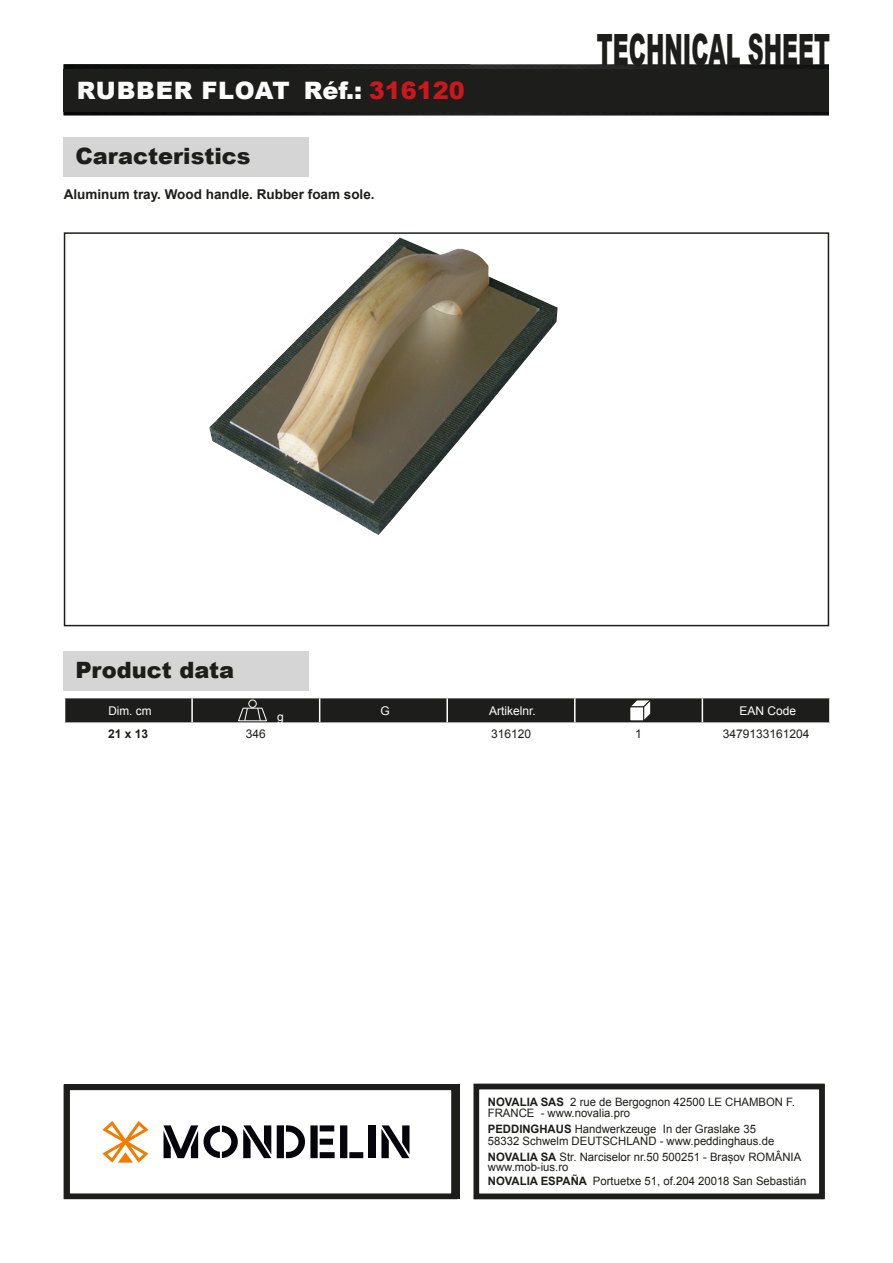
<style>
.page{position:relative;width:893px;height:1263px;background:#fff}
.page>*{position:absolute;margin:0;border:0;box-sizing:border-box;transform-origin:0 0}
.t1{font:900 43.2px "Arial";color:#1d1d1b;scale:.51 1}
.t2{font:900 24px "Arial";color:#fcfcfc}
.t3{font:900 22.5px "Arial";color:#1d1d1b}
.t4{font:700 13.5px "Arial";color:#1d1d1b}
.t5{font:12.9px/14.2px "Arial";color:#1d1d1b}
.t6{font:700 12.9px "Arial";color:#1d1d1b}
.t7{font:12px "Arial";color:#fff}
.t8{font:12px "Arial";color:#1d1d1b}
.t9{font:700 12px "Arial";color:#1d1d1b}
.t10{font:11.55px/11.6px "Arial";color:#1d1d1b}
.s1{color:#cd171a}
.s2{font-weight:700}
</style>
<div class="page">
<img style="left:64px;top:64px;width:765px;height:51px">
<div style="left:64px;top:69px;width:765px;height:43px;background:#1d1d1b"></div>
<div style="left:64px;top:137px;width:245px;height:40px;background:#d5d5d5"></div>
<div style="left:64px;top:232px;width:765px;height:394px;border:2px solid #1d1d1b"></div>
<div style="left:64px;top:651px;width:245px;height:40px;background:#d5d5d5"></div>
<svg style="left:64px;top:698px;width:766px;height:25px;background:#2d2d2b"></svg>
<img style="left:209px;top:237px;width:349px;height:298px">
<div style="left:473px;top:1084px;width:352px;height:115px;border:6px solid #1d1d1b"></div>
<div style="left:64px;top:1084px;width:393px;height:115px;border:6px solid #1d1d1b"></div>
<svg style="left:277px;top:1125px;width:86px;height:33px"></svg>
<div style="left:369px;top:1125px;width:7px;height:33px;background:#06050b"></div>
<svg style="left:381px;top:1125px;width:28px;height:33px"></svg>
<svg style="left:102px;top:1121px;width:47px;height:42px"></svg>
<svg style="left:164px;top:1125px;width:107px;height:33px"></svg>
<h2 class="t2" style="left:77px;top:73px;width:390px">RUBBER FLOAT Réf.: <span class="s1">316120</span></h2>
<h3 class="t3" style="left:75px;top:140px;width:177px">Caracteristics</h3>
<p class="t4" style="left:64px;top:184px;width:312px">Aluminum tray. Wood handle. Rubber foam sole.</p>
<h1 class="t1" style="left:597px;top:18px;width:458px">TECHNICAL SHEET</h1>
<h3 class="t3" style="left:75px;top:654px;width:160px">Product data</h3>
<p class="t7" style="left:108px;top:702px;width:45px">Dim. cm</p>
<p class="t7" style="left:277px;top:708px;width:8px">g</p>
<p class="t7" style="left:380px;top:702px;width:11px">G</p>
<p class="t7" style="left:489px;top:702px;width:48px">Artikelnr.</p>
<p class="t7" style="left:739px;top:702px;width:58px">EAN Code</p>
<p class="t9" style="left:108px;top:725px;width:42px">21 x 13</p>
<p class="t8" style="left:246px;top:725px;width:22px">346</p>
<p class="t8" style="left:491px;top:725px;width:42px">316120</p>
<p class="t8" style="left:635px;top:725px;width:8px">1</p>
<p class="t8" style="left:723px;top:725px;width:88px">3479133161204</p>
<p class="t10" style="left:488px;top:1096px;width:309px"><span class="s2">NOVALIA SAS</span> 2 rue de Bergognon 42500 LE CHAMBON F.<br>FRANCE - www.novalia.pro</p>
<p class="t10" style="left:488px;top:1123px;width:288px"><span class="s2">PEDDINGHAUS</span> Handwerkzeuge In der Graslake 35<br>58332 Schwelm DEUTSCHLAND - www.peddinghaus.de</p>
<p class="t10" style="left:488px;top:1151px;width:315px;line-height:10.2px"><span class="s2">NOVALIA SA</span> Str. Narciselor nr.50 500251 - Brașov ROMÂNIA www.mob-ius.ro</p>
<p class="t10" style="left:488px;top:1175px;width:320px"><span class="s2">NOVALIA ESPAÑA</span> Portuetxe 51, of.204 20018 San Sebastián</p>
<p class="t6" style="left:504px;top:1105px;width:86px">NOVALIA SAS</p>
<p class="t5" style="left:504px;top:1121px;width:181px">2 rue de Bergognon 42500<br>LE CHAMBON FEUGEROLLES<br>FRANCE<br>www.novalia.pro</p>
</div>
